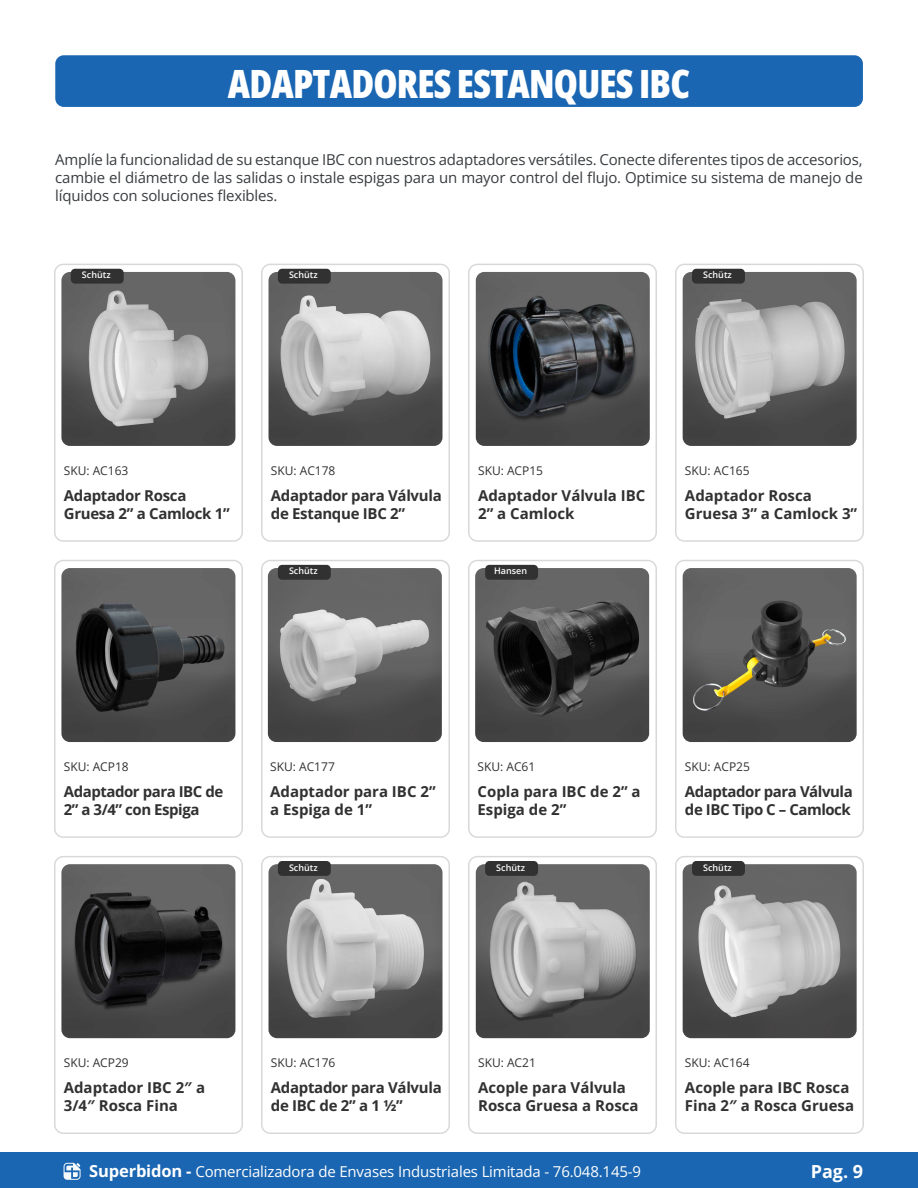
<style>
.page{position:relative;width:918px;height:1188px;background:#fff}
.page>*{position:absolute;margin:0;border:0;box-sizing:border-box;transform-origin:0 0}
.t1{font:800 39px "Open Sans Condensed";letter-spacing:-.02em;color:#fff}
.t2{font:700 18px "Open Sans";color:#fff}
.t3{font:15px/18px "Open Sans";letter-spacing:-.01em;color:#383c3f;text-align:justify}
.t4{font:700 15px/18px "Open Sans";color:#323131}
.t5{font:700 15px/18px "Open Sans";letter-spacing:-.02em;color:#323131}
.t6{font:700 15px/18px "Open Sans";letter-spacing:-.03em;color:#323131}
.t7{font:15px "Open Sans";letter-spacing:-.01em;color:#fff}
.t8{font:12px "Open Sans";color:#323131}
.t9{font:600 9px "Open Sans";color:#fff}
.s1{font-weight:700;font-size:16.5px}
</style>
<div class="page">
<div style="left:0;top:1153px;width:918px;height:35px;background:#1a66b2"></div>
<svg style="left:64px;top:1163px;width:16px;height:17px"></svg>
<div style="left:55px;top:55px;width:808px;height:52px;background:#1a66b2;border-radius:9px"></div>
<div style="left:54px;top:264px;width:189px;height:278px;border:2px solid #393d3f;border-radius:9px"></div>
<img style="left:61px;top:272px;width:174px;height:174px">
<div style="left:71px;top:269px;width:53px;height:15px;background:#323131;border-radius:4px"></div>
<div style="left:261px;top:264px;width:189px;height:278px;border:2px solid #393d3f;border-radius:9px"></div>
<img style="left:269px;top:272px;width:174px;height:174px">
<div style="left:278px;top:269px;width:53px;height:15px;background:#323131;border-radius:4px"></div>
<div style="left:468px;top:264px;width:189px;height:278px;border:2px solid #393d3f;border-radius:9px"></div>
<img style="left:476px;top:272px;width:174px;height:174px">
<div style="left:675px;top:264px;width:189px;height:278px;border:2px solid #393d3f;border-radius:9px"></div>
<img style="left:683px;top:272px;width:174px;height:174px">
<div style="left:692px;top:269px;width:53px;height:15px;background:#323131;border-radius:4px"></div>
<div style="left:54px;top:560px;width:189px;height:278px;border:2px solid #393d3f;border-radius:9px"></div>
<img style="left:61px;top:568px;width:174px;height:174px">
<div style="left:468px;top:856px;width:189px;height:278px;border:2px solid #393d3f;border-radius:9px"></div>
<img style="left:476px;top:864px;width:174px;height:174px">
<div style="left:485px;top:861px;width:53px;height:15px;background:#323131;border-radius:4px"></div>
<div style="left:675px;top:856px;width:189px;height:278px;border:2px solid #393d3f;border-radius:9px"></div>
<img style="left:683px;top:864px;width:174px;height:174px">
<div style="left:692px;top:861px;width:53px;height:15px;background:#323131;border-radius:4px"></div>
<div style="left:54px;top:856px;width:189px;height:278px;border:2px solid #393d3f;border-radius:9px"></div>
<img style="left:61px;top:864px;width:174px;height:174px">
<div style="left:675px;top:560px;width:189px;height:278px;border:2px solid #393d3f;border-radius:9px"></div>
<img style="left:683px;top:568px;width:174px;height:174px">
<div style="left:261px;top:560px;width:189px;height:278px;border:2px solid #393d3f;border-radius:9px"></div>
<img style="left:268px;top:568px;width:174px;height:174px">
<div style="left:278px;top:565px;width:53px;height:15px;background:#323131;border-radius:4px"></div>
<div style="left:261px;top:856px;width:189px;height:278px;border:2px solid #393d3f;border-radius:9px"></div>
<img style="left:269px;top:864px;width:174px;height:174px">
<div style="left:278px;top:861px;width:53px;height:15px;background:#323131;border-radius:4px"></div>
<div style="left:468px;top:560px;width:189px;height:278px;border:2px solid #393d3f;border-radius:9px"></div>
<img style="left:475px;top:568px;width:174px;height:174px">
<div style="left:485px;top:565px;width:53px;height:15px;background:#323131;border-radius:4px"></div>
<p class="t1" style="left:228px;top:54px;width:464px">ADAPTADORES ESTANQUES IBC</p>
<p class="t3" style="left:55px;top:151px;width:809px">Amplíe la funcionalidad de su estanque IBC con nuestros adaptadores versátiles. Conecte diferentes tipos de accesorios, cambie el diámetro de las salidas o instale espigas para un mayor control del flujo. Optimice su sistema de manejo de líquidos con soluciones flexibles.</p>
<p class="t9" style="left:82px;top:269px;width:30px">Schütz</p>
<p class="t9" style="left:289px;top:269px;width:30px">Schütz</p>
<p class="t9" style="left:703px;top:269px;width:30px">Schütz</p>
<p class="t8" style="left:64px;top:462px;width:66px">SKU: AC163</p>
<p class="t5" style="left:64px;top:486px;width:167px">Adaptador Rosca<br>Gruesa 2” a Camlock 1”</p>
<p class="t8" style="left:271px;top:462px;width:66px">SKU: AC178</p>
<p class="t5" style="left:271px;top:486px;width:172px">Adaptador para Válvula de Estanque IBC 2”</p>
<p class="t9" style="left:289px;top:565px;width:30px">Schütz</p>
<p class="t8" style="left:478px;top:462px;width:67px">SKU: ACP15</p>
<p class="t4" style="left:478px;top:486px;width:169px">Adaptador Válvula IBC<br>2” a Camlock</p>
<p class="t9" style="left:494px;top:565px;width:34px">Hansen</p>
<p class="t8" style="left:685px;top:462px;width:66px">SKU: AC165</p>
<p class="t4" style="left:685px;top:486px;width:174px">Adaptador Rosca<br>Gruesa 3” a Camlock 3”</p>
<p class="t8" style="left:64px;top:759px;width:67px">SKU: ACP18</p>
<p class="t6" style="left:64px;top:782px;width:161px">Adaptador para IBC de<br>2” a 3/4” con Espiga</p>
<p class="t8" style="left:270px;top:759px;width:66px">SKU: AC177</p>
<p class="t4" style="left:270px;top:782px;width:167px">Adaptador para IBC 2” a Espiga de 1”</p>
<p class="t9" style="left:289px;top:861px;width:30px">Schütz</p>
<p class="t8" style="left:477px;top:759px;width:59px">SKU: AC61</p>
<p class="t4" style="left:477px;top:782px;width:165px">Copla para IBC de 2” a<br>Espiga de 2”</p>
<p class="t9" style="left:496px;top:861px;width:30px">Schütz</p>
<p class="t8" style="left:685px;top:759px;width:67px">SKU: ACP25</p>
<p class="t6" style="left:685px;top:782px;width:169px">Adaptador para Válvula de IBC Tipo C – Camlock</p>
<p class="t9" style="left:703px;top:861px;width:30px">Schütz</p>
<p class="t8" style="left:64px;top:1055px;width:67px">SKU: ACP29</p>
<p class="t4" style="left:64px;top:1078px;width:143px">Adaptador IBC 2″ a<br>3/4″ Rosca Fina</p>
<p class="t8" style="left:271px;top:1055px;width:66px">SKU: AC176</p>
<p class="t5" style="left:271px;top:1078px;width:172px">Adaptador para Válvula de IBC de 2” a 1 ½”</p>
<p class="t8" style="left:478px;top:1055px;width:59px">SKU: AC21</p>
<p class="t4" style="left:478px;top:1078px;width:162px">Acople para Válvula<br>Rosca Gruesa a Rosca</p>
<p class="t8" style="left:685px;top:1055px;width:66px">SKU: AC164</p>
<p class="t4" style="left:685px;top:1078px;width:171px">Acople para IBC Rosca<br>Fina 2″ a Rosca Gruesa</p>
<p class="t7" style="left:89px;top:1161px;width:553px"><span class="s1">Superbidon -</span> Comercializadora de Envases Industriales Limitada - 76.048.145-9</p>
<p class="t2" style="left:811px;top:1159px;width:54px">Pag. 9</p>
</div>
